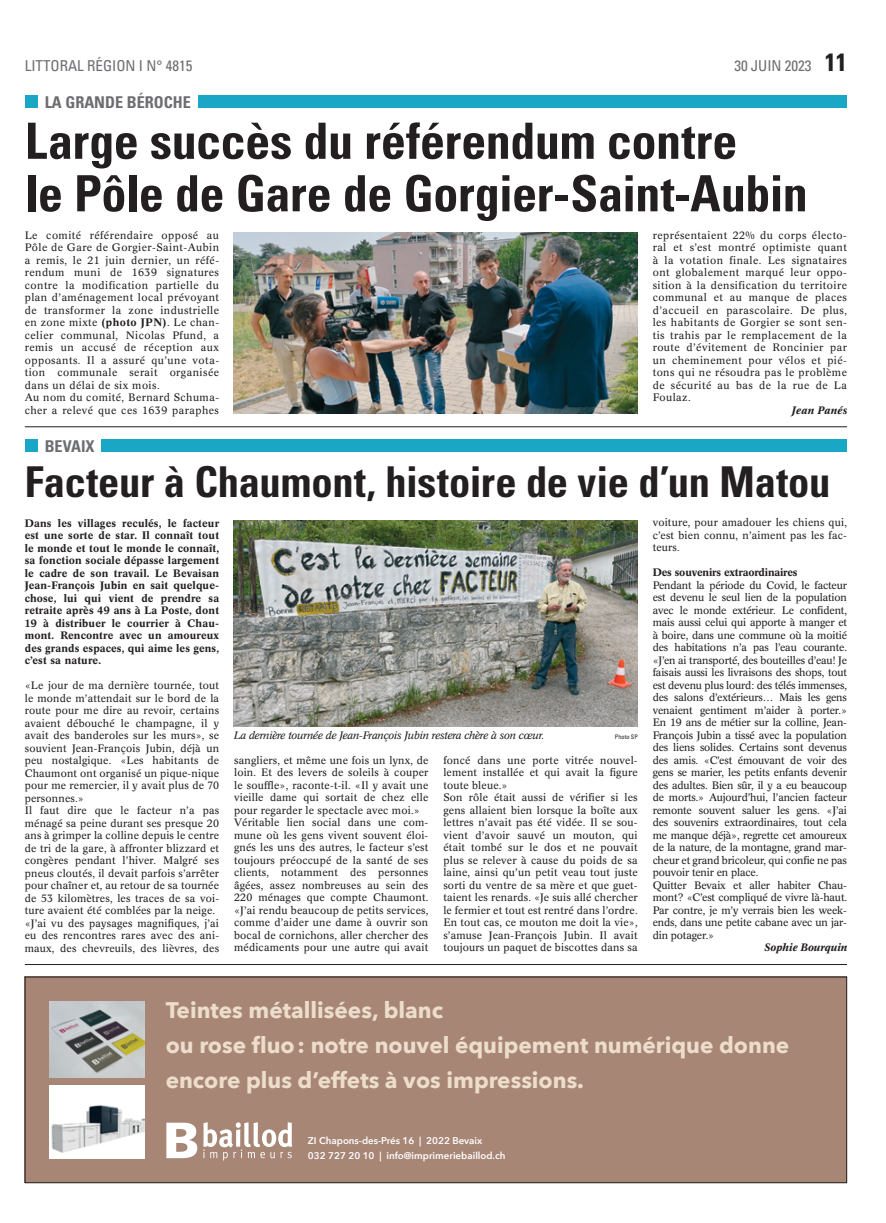
<style>
.page{position:relative;width:886px;height:1223px;background:#fff}
.page>*{position:absolute;margin:0;border:0;box-sizing:border-box;transform-origin:0 0}
.t1{font:700 condensed 50px/52.5px "Univers";letter-spacing:-.01em;color:#231f20}
.t2{font:700 condensed 42.5px "Univers";letter-spacing:-.005em;color:#231f20}
.t3{font:700 22.5px/35px "Avenir Next";color:#edddcb}
.t4{font:700 condensed 16.25px "Univers";color:#6c6d70}
.t5{font:condensed 15px "Univers";color:#6c6d70}
.t6{font:10.62px/12.5px "Concorde BE";letter-spacing:.015em;color:#231f20}
.t7{font:10.62px/12.5px "Concorde BE";letter-spacing:-.015em;color:#231f20}
.t8{font:10.62px/12.5px "Concorde BE";letter-spacing:.04em;color:#231f20}
.t9{font:500 10.62px/12.5px "Concorde BE";letter-spacing:.015em;color:#231f20;text-align:justify}
.t10{font:italic 10.62px "Concorde BE";letter-spacing:-.03em;color:#231f20}
.t11{font:500 10.62px "Concorde BE";letter-spacing:-.015em;color:#231f20}
.t12{font:italic 500 10.62px "Concorde BE";letter-spacing:.015em;color:#231f20}
.t13{font:italic 500 10.62px "Concorde BE";letter-spacing:.04em;color:#231f20}
.t14{font:600 9.75px/14.6px "Avenir Next";color:#fff}
.t15{font:condensed 6.25px "Univers";color:#231f20}
.s1{font-weight:700;font-size:25px;color:#231f20}
.s2{font-weight:500}
</style>
<div class="page">
<div style="left:25px;top:95px;width:13px;height:13px;background:#1aa7c6"></div>
<div style="left:198px;top:95px;width:649px;height:13px;background:#1aa7c6"></div>
<img style="left:234px;top:233px;width:404px;height:181px">
<hr style="left:25px;top:426px;width:822px;height:1px;background:#231f20">
<hr style="left:25px;top:964px;width:822px;height:1px;background:#231f20">
<div style="left:25px;top:439px;width:13px;height:13px;background:#1aa7c6"></div>
<div style="left:102px;top:439px;width:745px;height:12px;background:#1aa7c6"></div>
<img style="left:234px;top:520px;width:404px;height:206px">
<div style="left:25px;top:976px;width:822px;height:207px;background:#a78676"></div>
<svg style="left:166px;top:1122px;width:31px;height:36px"></svg>
<svg style="left:203px;top:1122px;width:89px;height:38px"></svg>
<img style="left:50px;top:1001px;width:95px;height:76px">
<div style="left:50px;top:1085px;width:95px;height:73px;background:#fff"></div>
<img style="left:51px;top:1105px;width:94px;height:48px">
<div style="left:25px;top:976px;width:822px;height:207px;border:1px solid #231f20"></div>
<h3 class="t5" style="left:25px;top:56px;width:169px">LITTORAL RÉGION I N° 4815</h3>
<h3 class="t5" style="left:734px;top:56px;width:114px">30 JUIN 2023 <span class="s1">11</span></h3>
<h3 class="t4" style="left:45px;top:92px;width:148px">LA GRANDE BÉROCHE</h3>
<h1 class="t1" style="left:25px;top:114px;width:784px">Large succès du référendum contre<br>le Pôle de Gare de Gorgier-Saint-Aubin</h1>
<p class="t8" style="left:25px;top:229px;width:196px">Le comité référendaire opposé au Pôle de Gare de Gorgier-Saint-Aubin a remis, le 21 juin dernier, un réfé&shy;rendum muni de 1639 signatures contre la modification partielle du plan d’aménagement local prévoyant de transformer la zone industrielle en zone mixte <span class="s2">(photo JPN)</span>. Le chan&shy;celier communal, Nicolas Pfund, a remis un accusé de réception aux opposants. Il a assuré qu’une vota&shy;tion communale serait organisée dans un délai de six mois.<br>Au nom du comité, Bernard Schuma&shy;cher a relevé que ces 1639 paraphes</p>
<p class="t6" style="left:653px;top:229px;width:196px;text-align:justify">représentaient 22% du corps électo&shy;ral et s’est montré optimiste quant à la votation finale. Les signataires ont globalement marqué leur oppo&shy;sition à la densification du territoire communal et au manque de places d’accueil en parascolaire. De plus, les habitants de Gorgier se sont sen&shy;tis trahis par le remplacement de la route d’évitement de Roncinier par un cheminement pour vélos et pié&shy;tons qui ne résoudra pas le problème de sécurité au bas de la rue de La Foulaz.</p>
<p class="t13" style="left:792px;top:404px;width:57px">Jean Panés</p>
<h3 class="t4" style="left:45px;top:436px;width:51px">BEVAIX</h3>
<h2 class="t2" style="left:25px;top:456px;width:807px">Facteur à Chaumont, histoire de vie d’un Matou</h2>
<p class="t9" style="left:25px;top:516px;width:196px">Dans les villages reculés, le facteur est une sorte de star. Il connaît tout le monde et tout le monde le connaît, sa fonction sociale dépasse largement le cadre de son travail. Le Bevaisan Jean-François Jubin en sait quelque&shy;chose, lui qui vient de prendre sa retraite après 49 ans à La Poste, dont 19 à distribuer le courrier à Chau&shy;mont. Rencontre avec un amoureux des grands espaces, qui aime les gens, c’est sa nature.</p>
<p class="t6" style="left:25px;top:679px;width:196px">«Le jour de ma dernière tournée, tout le monde m’attendait sur le bord de la route pour me dire au revoir, certains avaient débouché le champagne, il y avait des banderoles sur les murs», se souvient Jean-François Jubin, déjà un peu nostalgique. «Les habitants de Chaumont ont organisé un pique-nique pour me remercier, il y avait plus de 70 personnes.»<br>Il faut dire que le facteur n’a pas ménagé sa peine durant ses presque 20 ans à grimper la colline depuis le centre de tri de la gare, à affronter blizzard et congères pendant l’hiver. Malgré ses pneus cloutés, il devait parfois s’arrêter pour chaîner et, au retour de sa tournée de 53 kilomètres, les traces de sa voi&shy;ture avaient été comblées par la neige. «J’ai vu des paysages magnifiques, j’ai eu des rencontres rares avec des ani&shy;maux, des chevreuils, des lièvres, des</p>
<p class="t6" style="left:653px;top:516px;width:196px;text-align:justify">voiture, pour amadouer les chiens qui, c’est bien connu, n’aiment pas les fac&shy;teurs.</p>
<p class="t11" style="left:653px;top:566px;width:146px">Des souvenirs extraordinaires</p>
<p class="t7" style="left:653px;top:579px;width:196px">Pendant la période du Covid, le facteur est devenu le seul lien de la population avec le monde extérieur. Le confident, mais aussi celui qui apporte à manger et à boire, dans une commune où la moitié des habitations n’a pas l’eau courante. «J’en ai transporté, des bouteilles d’eau! Je faisais aussi les livraisons des shops, tout est devenu plus lourd: des télés immenses, des salons d’extérieurs… Mais les gens venaient gentiment m’aider à porter.» En 19 ans de métier sur la colline, Jean-François Jubin a tissé avec la population des liens solides. Certains sont devenus des amis. «C’est émouvant de voir des gens se marier, les petits enfants devenir des adultes. Bien sûr, il y a eu beaucoup de morts.» Aujourd’hui, l’ancien facteur remonte souvent saluer les gens. «J’ai des souvenirs extraordinaires, tout cela me manque déjà», regrette cet amoureux de la nature, de la montagne, grand mar&shy;cheur et grand bricoleur, qui confie ne pas pouvoir tenir en place.<br>Quitter Bevaix et aller habiter Chau&shy;mont? «C’est compliqué de vivre là-haut.<br>Par contre, je m’y verrais bien les week&shy;ends, dans une petite cabane avec un jar&shy;din potager.»</p>
<p class="t12" style="left:764px;top:941px;width:84px">Sophie Bourquin</p>
<p class="t10" style="left:234px;top:729px;width:312px">La dernière tournée de Jean-François Jubin restera chère à son cœur.</p>
<p class="t15" style="left:615px;top:733px;width:24px">Photo SP</p>
<p class="t6" style="left:234px;top:754px;width:196px">sangliers, et même une fois un lynx, de loin. Et des levers de soleils à couper le souffle», raconte-t-il. «Il y avait une vieille dame qui sortait de chez elle pour regarder le spectacle avec moi.» Véritable lien social dans une com&shy;mune où les gens vivent souvent éloi&shy;gnés les uns des autres, le facteur s’est toujours préoccupé de la santé de ses clients, notamment des personnes âgées, assez nombreuses au sein des 220 ménages que compte Chaumont. «J’ai rendu beaucoup de petits services, comme d’aider une dame à ouvrir son bocal de cornichons, aller chercher des médicaments pour une autre qui avait</p>
<p class="t6" style="left:443px;top:754px;width:196px">foncé dans une porte vitrée nouvel&shy;lement installée et qui avait la figure toute bleue.»<br>Son rôle était aussi de vérifier si les gens allaient bien lorsque la boîte aux lettres n’avait pas été vidée. Il se sou&shy;vient d’avoir sauvé un mouton, qui était tombé sur le dos et ne pouvait plus se relever à cause du poids de sa laine, ainsi qu’un petit veau tout juste sorti du ventre de sa mère et que guet&shy;taient les renards. «Je suis allé chercher le fermier et tout est rentré dans l’ordre.<br>En tout cas, ce mouton me doit la vie», s’amuse Jean-François Jubin. Il avait toujours un paquet de biscottes dans sa</p>
<h3 class="t3" style="left:166px;top:991px;width:625px">Teintes métallisées, blanc<br>ou rose fluo: notre nouvel équipement numérique donne encore plus d’effets à vos impressions.</h3>
<p class="t14" style="left:308px;top:1133px;width:199px">ZI Chapons-des-Prés 16 | 2022 Bevaix<br>032 727 20 10 | info@imprimeriebaillod.ch</p>
</div>
